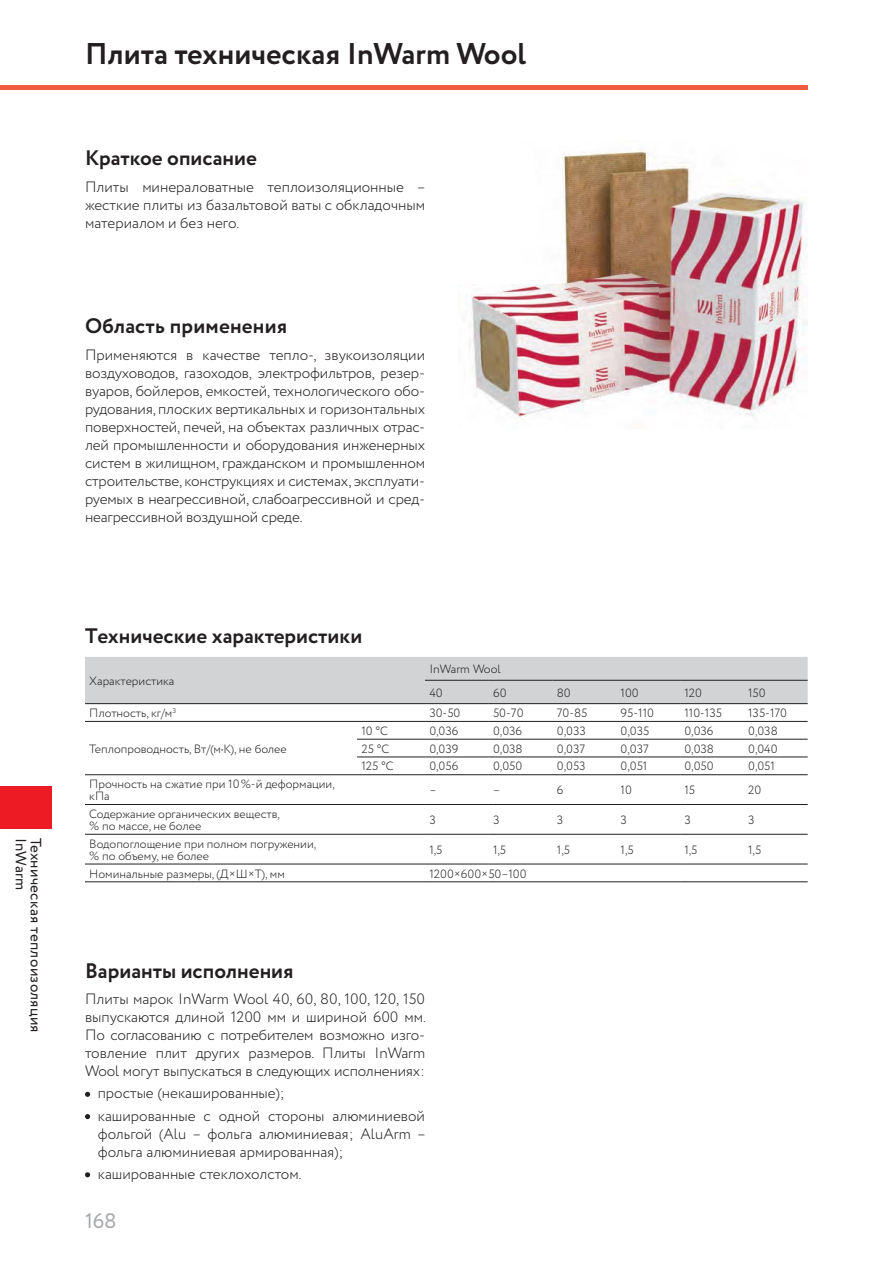
<style>
.page{position:relative;width:893px;height:1263px;background:#fff}
.page>*{position:absolute;margin:0;border:0;box-sizing:border-box;transform-origin:0 0}
.t1{font:700 30px "Circe";color:#231f20}
.t2{font:700 21px "Circe";color:#231f20}
.t3{font:21px "Circe";color:#a7a9ac}
.t4{font:300 15px/18px "Circe";color:#231f20;text-align:justify}
.t5{font:15px "Circe";letter-spacing:.02em;color:#231f20}
.t6{font:300 12px/12px "Circe";color:#231f20}
</style>
<div class="page">
<div style="left:0;top:85px;width:808px;height:5px;background:#f15a40"></div>
<div style="left:0;top:787px;width:51px;height:42px;background:#ed1c24"></div>
<img style="left:469px;top:151px;width:338px;height:270px">
<svg style="left:85px;top:1092px;width:5px;height:5px"></svg>
<svg style="left:85px;top:1114px;width:5px;height:5px"></svg>
<svg style="left:85px;top:1172px;width:5px;height:5px"></svg>
<div style="left:85px;top:657px;width:723px;height:46px;background:#d1d3d4"></div>
<hr style="left:425px;top:703px;width:64px;height:1px;background:#231f20">
<hr style="left:489px;top:703px;width:191px;height:1px;background:#231f20">
<hr style="left:680px;top:703px;width:128px;height:1px;background:#231f20">
<hr style="left:357px;top:739px;width:68px;height:1px;background:#231f20">
<hr style="left:425px;top:739px;width:64px;height:1px;background:#231f20">
<hr style="left:489px;top:739px;width:191px;height:1px;background:#231f20">
<hr style="left:680px;top:739px;width:128px;height:1px;background:#231f20">
<hr style="left:85px;top:721px;width:340px;height:1px;background:#231f20">
<hr style="left:85px;top:864px;width:340px;height:1px;background:#231f20">
<hr style="left:85px;top:882px;width:340px;height:1px;background:#231f20">
<hr style="left:85px;top:774px;width:340px;height:1px;background:#231f20">
<hr style="left:85px;top:804px;width:340px;height:1px;background:#231f20">
<hr style="left:85px;top:834px;width:340px;height:1px;background:#231f20">
<hr style="left:85px;top:703px;width:340px;height:1px;background:#231f20">
<hr style="left:425px;top:721px;width:64px;height:1px;background:#231f20">
<hr style="left:489px;top:721px;width:191px;height:1px;background:#231f20">
<hr style="left:680px;top:721px;width:128px;height:1px;background:#231f20">
<hr style="left:425px;top:680px;width:64px;height:1px;background:#231f20">
<hr style="left:489px;top:680px;width:64px;height:1px;background:#231f20">
<hr style="left:357px;top:757px;width:68px;height:1px;background:#231f20">
<hr style="left:425px;top:757px;width:64px;height:1px;background:#231f20">
<hr style="left:489px;top:757px;width:191px;height:1px;background:#231f20">
<hr style="left:680px;top:757px;width:128px;height:1px;background:#231f20">
<hr style="left:425px;top:774px;width:64px;height:1px;background:#231f20">
<hr style="left:489px;top:774px;width:191px;height:1px;background:#231f20">
<hr style="left:680px;top:774px;width:128px;height:1px;background:#231f20">
<hr style="left:425px;top:804px;width:64px;height:1px;background:#231f20">
<hr style="left:489px;top:804px;width:191px;height:1px;background:#231f20">
<hr style="left:680px;top:804px;width:128px;height:1px;background:#231f20">
<hr style="left:425px;top:834px;width:64px;height:1px;background:#231f20">
<hr style="left:489px;top:834px;width:191px;height:1px;background:#231f20">
<hr style="left:680px;top:834px;width:128px;height:1px;background:#231f20">
<hr style="left:425px;top:864px;width:64px;height:1px;background:#231f20">
<hr style="left:489px;top:864px;width:191px;height:1px;background:#231f20">
<hr style="left:680px;top:864px;width:128px;height:1px;background:#231f20">
<hr style="left:425px;top:882px;width:64px;height:1px;background:#231f20">
<hr style="left:489px;top:882px;width:191px;height:1px;background:#231f20">
<hr style="left:680px;top:882px;width:128px;height:1px;background:#231f20">
<hr style="left:553px;top:680px;width:127px;height:1px;background:#231f20">
<hr style="left:680px;top:680px;width:128px;height:1px;background:#231f20">
<p class="t5" style="left:31px;top:838px;width:54px;rotate:90deg">InWarm</p>
<p class="t5" style="left:46px;top:838px;width:197px;rotate:90deg">Техническая теплоизоляция</p>
<h1 class="t1" style="left:85px;top:33px;width:443px">Плита техническая InWarm Wool</h1>
<h2 class="t2" style="left:85px;top:144px;width:173px">Краткое описание</h2>
<p class="t4" style="left:85px;top:180px;width:342px">Плиты минераловатные теплоизоляционные – жесткие плиты из базальтовой ваты с обкладочным материалом и без него.</p>
<h2 class="t2" style="left:85px;top:312px;width:204px">Область применения</h2>
<p class="t4" style="left:85px;top:348px;width:342px">Применяются в качестве тепло-, звукоизоляции воздуховодов, газоходов, электрофильтров, резер&shy;вуаров, бойлеров, емкостей, технологического обо&shy;рудования, плоских вертикальных и горизонтальных поверхностей, печей, на объектах различных отрас&shy;лей промышленности и оборудования инженерных систем в жилищном, гражданском и промышленном строительстве, конструкциях и системах, эксплуати&shy;руемых в неагрессивной, слабоагрессивной и сред&shy;неагрессивной воздушной среде.</p>
<h2 class="t2" style="left:85px;top:621px;width:279px">Tехнические характеристики</h2>
<p class="t6" style="left:89px;top:677px;width:87px">Характеристика</p>
<p class="t6" style="left:429px;top:659px;width:73px;line-height:23.4px">InWarm Wool<br>40</p>
<p class="t6" style="left:493px;top:689px;width:15px">60</p>
<p class="t6" style="left:557px;top:689px;width:15px">80</p>
<p class="t6" style="left:621px;top:689px;width:20px">100</p>
<p class="t6" style="left:684px;top:689px;width:19px">120</p>
<p class="t6" style="left:748px;top:689px;width:19px">150</p>
<p class="t6" style="left:89px;top:709px;width:88px">Плотность, кг/м<sup>3</sup></p>
<p class="t6" style="left:429px;top:709px;width:33px">30-50</p>
<p class="t6" style="left:493px;top:709px;width:32px">50-70</p>
<p class="t6" style="left:557px;top:709px;width:32px">70-85</p>
<p class="t6" style="left:621px;top:709px;width:35px">95-110</p>
<p class="t6" style="left:684px;top:709px;width:39px">110-135</p>
<p class="t6" style="left:748px;top:709px;width:40px">135-170</p>
<p class="t6" style="left:89px;top:745px;width:199px">Теплопроводность, Вт/(м•К), не более</p>
<p class="t6" style="left:361px;top:727px;width:28px">10 °С</p>
<p class="t6" style="left:429px;top:727px;width:31px">0,036</p>
<p class="t6" style="left:493px;top:727px;width:31px">0,036</p>
<p class="t6" style="left:557px;top:727px;width:30px">0,033</p>
<p class="t6" style="left:621px;top:727px;width:30px">0,035</p>
<p class="t6" style="left:684px;top:727px;width:31px">0,036</p>
<p class="t6" style="left:748px;top:727px;width:31px">0,038</p>
<p class="t6" style="left:361px;top:745px;width:30px">25 °С</p>
<p class="t6" style="left:429px;top:745px;width:31px">0,039</p>
<p class="t6" style="left:493px;top:745px;width:31px">0,038</p>
<p class="t6" style="left:557px;top:745px;width:30px">0,037</p>
<p class="t6" style="left:621px;top:745px;width:30px">0,037</p>
<p class="t6" style="left:684px;top:745px;width:31px">0,038</p>
<p class="t6" style="left:748px;top:745px;width:31px">0,040</p>
<p class="t6" style="left:361px;top:762px;width:34px">125 °С</p>
<p class="t6" style="left:429px;top:762px;width:30px">0,056</p>
<p class="t6" style="left:493px;top:762px;width:31px">0,050</p>
<p class="t6" style="left:557px;top:762px;width:30px">0,053</p>
<p class="t6" style="left:621px;top:762px;width:28px">0,051</p>
<p class="t6" style="left:684px;top:762px;width:31px">0,050</p>
<p class="t6" style="left:748px;top:762px;width:28px">0,051</p>
<p class="t6" style="left:89px;top:780px;width:247px">Прочность на сжатие при 10%-й деформации, кПа</p>
<p class="t6" style="left:429px;top:786px;width:9px">–</p>
<p class="t6" style="left:493px;top:786px;width:9px">–</p>
<p class="t6" style="left:557px;top:786px;width:8px">6</p>
<p class="t6" style="left:621px;top:786px;width:13px">10</p>
<p class="t6" style="left:684px;top:786px;width:12px">15</p>
<p class="t6" style="left:748px;top:786px;width:15px">20</p>
<p class="t6" style="left:89px;top:810px;width:192px">Содержание органических веществ, % по массе, не более</p>
<p class="t6" style="left:429px;top:816px;width:8px">3</p>
<p class="t6" style="left:493px;top:816px;width:8px">3</p>
<p class="t6" style="left:557px;top:816px;width:8px">3</p>
<p class="t6" style="left:621px;top:816px;width:8px">3</p>
<p class="t6" style="left:684px;top:816px;width:8px">3</p>
<p class="t6" style="left:748px;top:816px;width:8px">3</p>
<p class="t6" style="left:89px;top:840px;width:228px">Водопоглощение при полном погружении, % по объему, не более</p>
<p class="t6" style="left:429px;top:846px;width:15px">1,5</p>
<p class="t6" style="left:493px;top:846px;width:15px">1,5</p>
<p class="t6" style="left:557px;top:846px;width:15px">1,5</p>
<p class="t6" style="left:621px;top:846px;width:15px">1,5</p>
<p class="t6" style="left:684px;top:846px;width:15px">1,5</p>
<p class="t6" style="left:748px;top:846px;width:15px">1,5</p>
<p class="t6" style="left:89px;top:870px;width:197px">Номинальные размеры, (Д×Ш×Т), мм</p>
<p class="t6" style="left:429px;top:870px;width:99px">1200×600×50–100</p>
<h2 class="t2" style="left:85px;top:956px;width:210px">Варианты исполнения</h2>
<p class="t4" style="left:85px;top:993px;width:342px">Плиты марок InWarm Wool 40, 60, 80, 100, 120, 150 выпускаются длиной 1200 мм и шириной 600 мм.<br>По согласованию с потребителем возможно изго&shy;товление плит других размеров. Плиты InWarm Wool могут выпускаться в следующих исполнениях:</p>
<p class="t4" style="left:98px;top:1085px;width:329px;line-height:22.2px">простые (некашированные);<br>кашированные с одной стороны алюминиевой</p>
<p class="t4" style="left:98px;top:1127px;width:330px">фольгой (Alu – фольга алюминиевая; AluArm – фольга алюминиевая армированная);</p>
<p class="t4" style="left:98px;top:1167px;width:205px">кашированные стеклохолстом.</p>
<h2 class="t3" style="left:85px;top:1207px;width:33px">168</h2>
</div>
